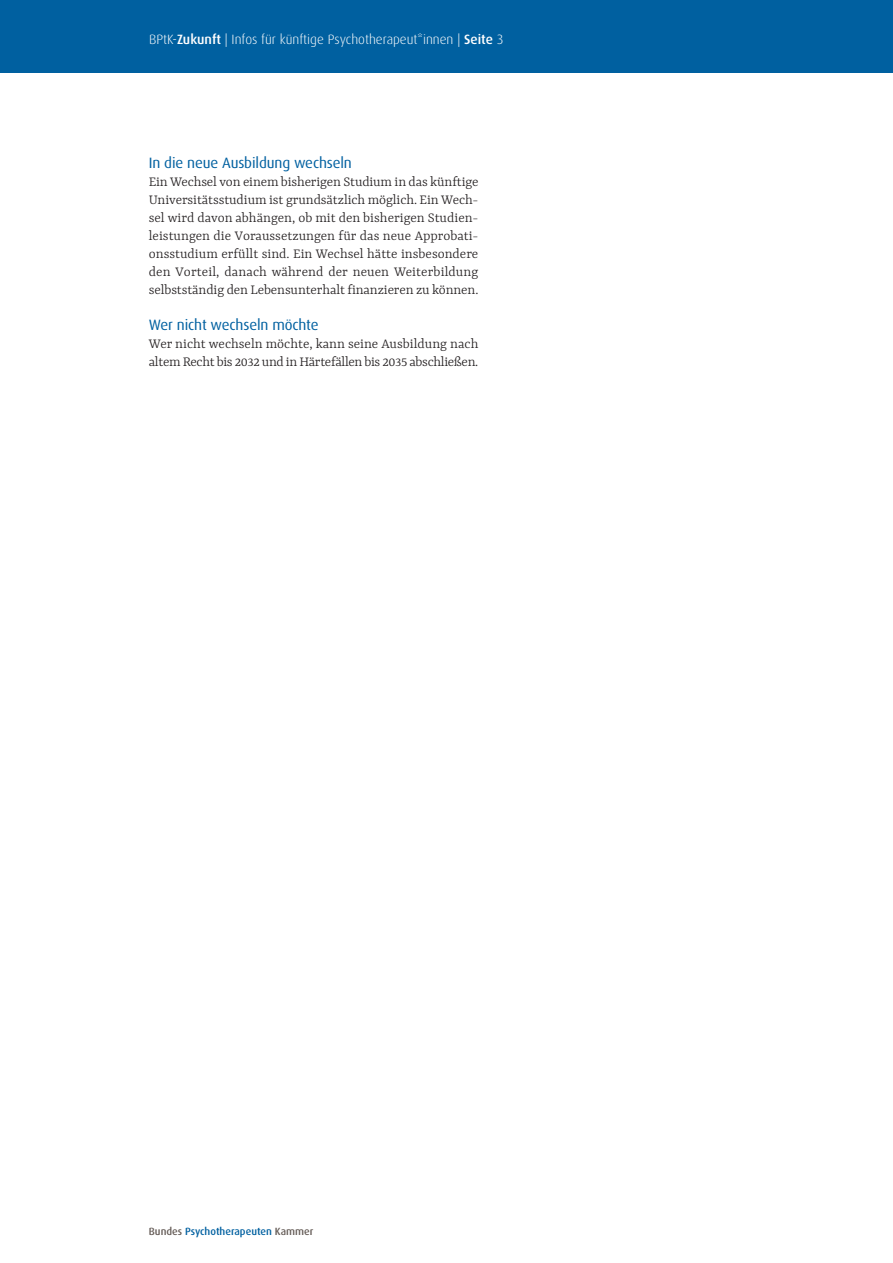
<style>
.page{position:relative;width:893px;height:1263px;background:#fff}
.page>*{position:absolute;margin:0;border:0;box-sizing:border-box;transform-origin:0 0}
.fließtext{font:300 15px/18px "Yrsa";letter-spacing:-.01em;color:#231f20;text-align:justify}
.H2_subline{font:15px "Dax";letter-spacing:-.01em;color:#0060a0}
.t1{font:300 13.5px "Dax";color:#fff}
.t2{font:500 10.5px "Dax";color:#0060a0}
.s1{font-weight:500}
.s2{color:#655c57}
</style>
<div class="page">
<div style="left:0;top:0;width:893px;height:72px;background:#0060a0"></div>
<p class="t1" style="left:149px;top:32px;width:356px">BPtK-<span class="s1">Zukunft</span> | Infos für künftige Psychotherapeut*innen | <span class="s1">Seite</span> 3</p>
<h2 class="H2_subline" style="left:149px;top:155px;width:205px">In die neue Ausbildung wechseln</h2>
<p class="fließtext" style="left:149px;top:172px;width:331px">Ein Wechsel von einem bisherigen Studium in das künftige Universitätsstudium ist grundsätzlich möglich. Ein Wech&shy;sel wird davon abhängen, ob mit den bisherigen Studien&shy;leistungen die Voraussetzungen für das neue Approbati&shy;onsstudium erfüllt sind. Ein Wechsel hätte insbesondere den Vorteil, danach während der neuen Weiterbildung selbstständig den Lebensunterhalt finanzieren zu können.</p>
<h2 class="H2_subline" style="left:149px;top:317px;width:171px">Wer nicht wechseln möchte</h2>
<p class="fließtext" style="left:149px;top:334px;width:331px">Wer nicht wechseln möchte, kann seine Ausbildung nach altem Recht bis 2032 und in Härtefällen bis 2035 abschließen.</p>
<p class="t2" style="left:149px;top:1225px;width:166px"><span class="s2">Bundes</span> Psychotherapeuten <span class="s2">Kammer</span></p>
</div>
